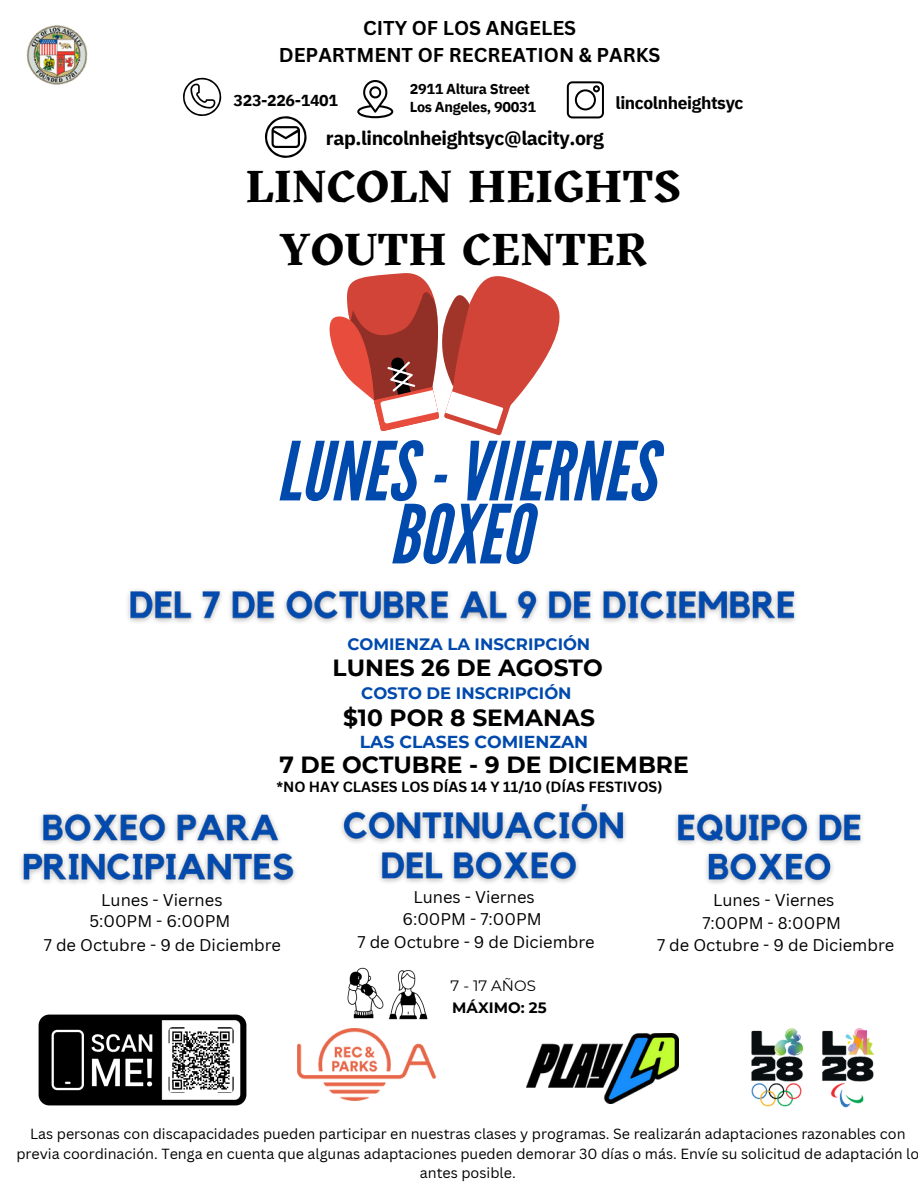
<style>
.page{position:relative;width:918px;height:1188px;background:#fff}
.page>*{position:absolute;margin:0;border:0;box-sizing:border-box;transform-origin:0 0}
.t1{font:italic 81.15px/63px "League Gothic";color:#004aad;text-align:center}
.t2{font:700 45px/63px "Kitsch";color:#000;text-align:center}
.t3{font:700 23.4px "Montserrat";color:#000}
.t4{font:700 19.5px/27px "Canva Sans";color:#000;text-align:center}
.t5{font:700 19.5px "IBM Plex Sans";letter-spacing:-.02em;color:#000}
.t6{font:700 17.4px "IBM Plex Sans";letter-spacing:-.02em;color:#000}
.t7{font:700 17.25px "Montserrat";color:#004aad}
.t8{font:16.5px/21.3px "Canva Sans";color:#000;text-align:center}
.t9{font:700 16.5px "Montserrat";color:#004aad}
.t10{font:700 15.9px "IBM Plex Sans";letter-spacing:-.02em;color:#000}
.t11{font:700 15px "Montserrat";color:#000}
.t12{font:15px "Montserrat";color:#000}
.t13{font:700 14.4px "Canva Sans";color:#000}
.t14{font:700 14.4px/18px "IBM Plex Sans";letter-spacing:-.025em;color:#000}
.t15{font:14.25px/19.2px "Canva Sans";color:#000;text-align:center}
</style>
<div class="page">
<img style="left:297px;top:1029px;width:139px;height:72px">
<img style="left:527px;top:1033px;width:152px;height:71px">
<img style="left:38px;top:1014px;width:209px;height:92px">
<img style="left:751px;top:1028px;width:124px;height:80px">
<img style="left:162px;top:1021px;width:78px;height:78px">
<img style="left:347px;top:967px;width:81px;height:53px">
<img style="left:128px;top:589px;width:668px;height:34px">
<img style="left:21px;top:813px;width:275px;height:71px">
<img style="left:341px;top:804px;width:285px;height:79px">
<img style="left:675px;top:813px;width:187px;height:71px">
<svg style="left:329px;top:273px;width:231px;height:162px"></svg>
<img style="left:26px;top:25px;width:62px;height:60px">
<svg style="left:183px;top:78px;width:38px;height:38px"></svg>
<svg style="left:265px;top:116px;width:42px;height:42px"></svg>
<svg style="left:357px;top:80px;width:36px;height:38px"></svg>
<svg style="left:567px;top:81px;width:37px;height:37px"></svg>
<p class="t4" style="left:279px;top:13px;width:383px">CITY OF LOS ANGELES<br>DEPARTMENT OF RECREATION &amp; PARKS</p>
<p class="t10" style="left:234px;top:90px;width:106px">323-226-1401</p>
<p class="t14" style="left:410px;top:80px;width:128px">2911 Altura Street<br>Los Angeles, 90031</p>
<p class="t6" style="left:615px;top:91px;width:130px">lincolnheightsyc</p>
<p class="t5" style="left:326px;top:125px;width:279px">rap.lincolnheightsyc@lacity.org</p>
<p class="t2" style="left:245px;top:158px;width:437px">LINCOLN HEIGHTS<br>YOUTH CENTER</p>
<h3 class="t1" style="left:276px;top:442px;width:381px">LUNES-VIIERNES<br>BOXEO</h3>
<p class="t9" style="left:347px;top:634px;width:244px">COMIENZA LA INSCRIPCIÓN</p>
<p class="t9" style="left:361px;top:683px;width:212px">COSTO DE INSCRIPCIÓN</p>
<p class="t3" style="left:333px;top:653px;width:272px">LUNES 26 DE AGOSTO</p>
<p class="t3" style="left:343px;top:703px;width:254px">$10 POR 8 SEMANAS</p>
<p class="t7" style="left:360px;top:731px;width:230px">LAS CLASES COMIENZAN</p>
<p class="t3" style="left:279px;top:750px;width:411px">7 DE OCTUBRE - 9 DE DICIEMBRE</p>
<p class="t13" style="left:276px;top:777px;width:388px">*NO HAY CLASES LOS DÍAS 14 Y 11/10 (DÍAS FESTIVOS)</p>
<p class="t8" style="left:89px;top:889px;width:142px">Lunes - Viernes<br>5:00PM - 6:00PM</p>
<p class="t8" style="left:44px;top:934px;width:239px">7 de Octubre - 9 de Diciembre</p>
<p class="t8" style="left:413px;top:886px;width:123px">Lunes - Viernes</p>
<p class="t8" style="left:402px;top:908px;width:141px">6:00PM - 7:00PM</p>
<p class="t8" style="left:358px;top:931px;width:239px">7 de Octubre - 9 de Diciembre</p>
<h6 class="t12" style="left:451px;top:977px;width:87px">7 - 17 AÑOS</h6>
<h6 class="t11" style="left:452px;top:998px;width:96px">MÁXIMO: 25</h6>
<p class="t8" style="left:713px;top:889px;width:123px">Lunes - Viernes</p>
<p class="t8" style="left:702px;top:912px;width:140px">7:00PM - 8:00PM</p>
<p class="t8" style="left:657px;top:934px;width:239px">7 de Octubre - 9 de Diciembre</p>
<p class="t15" style="left:16px;top:1124px;width:904px">Las personas con discapacidades pueden participar en nuestras clases y programas. Se realizarán adaptaciones razonables con previa coordinación. Tenga en cuenta que algunas adaptaciones pueden demorar 30 días o más. Envíe su solicitud de adaptación lo antes posible.</p>
</div>
